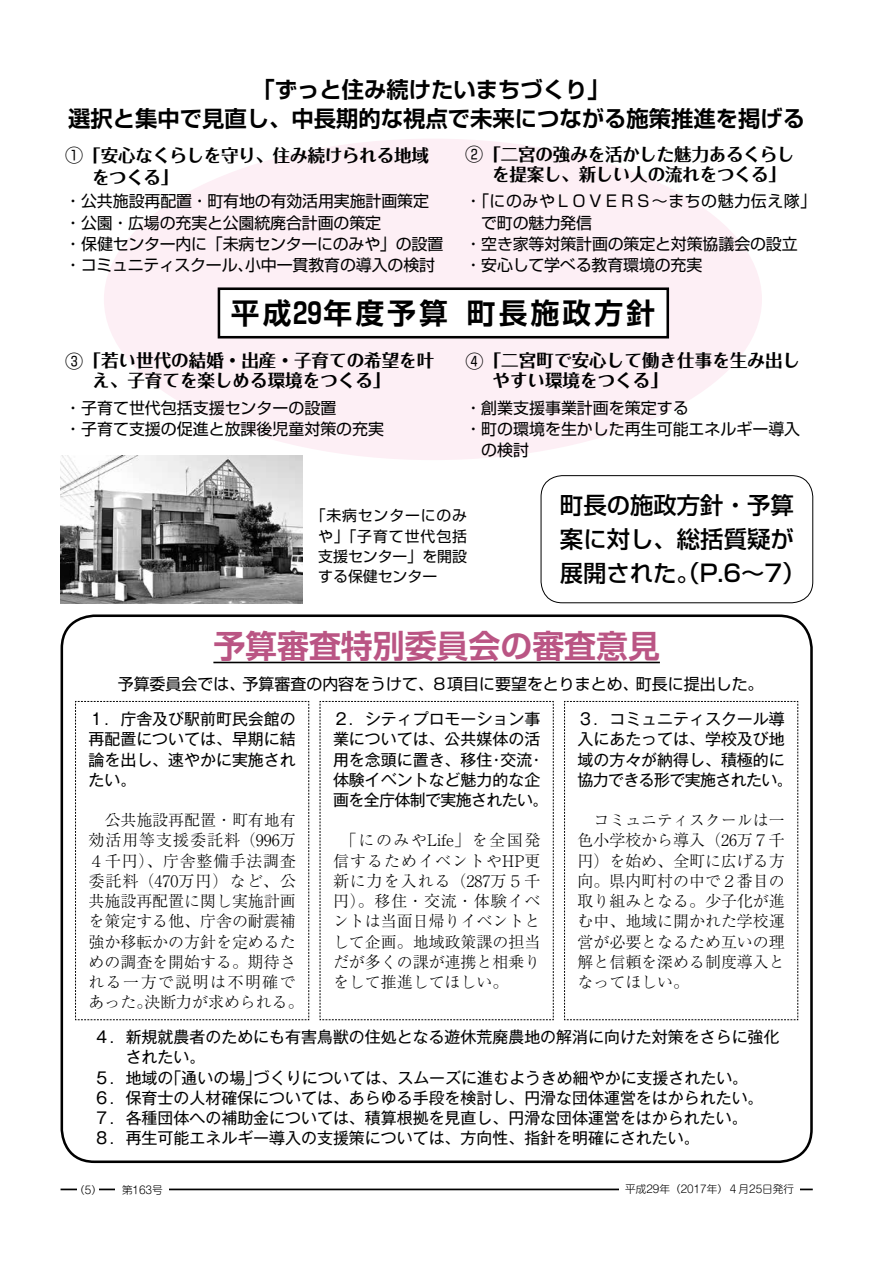
<style>
.page{position:relative;width:893px;height:1263px;background:#fff}
.page>*{position:absolute;margin:0;border:0;box-sizing:border-box;transform-origin:0 0}
.t1{font:700 31.95px "Shin Go Pr 6 N De";color:#ba5584}
.t2{font:700 28.65px "Shin Go Pr 6 N De";letter-spacing:.11em;color:#000}
.t3{font:500 23.4px/34px "Shin Go Pr 6 N";color:#000}
.t4{font:700 22.35px/28.7px "Shin Go Pr 6 N De";color:#000;text-align:center}
.t5{font:18px "Shin Go Pr 6 N";color:#000}
.t6{font:700 17.55px/19.4px "Folk Pro";color:#000}
.t7{font:15.9px/20.2px "Gothic MB101 Pr 6 N";color:#000}
.t8{font:300 15.9px/20.2px "Ryumin Pr 6 N";color:#000;text-align:justify}
.t9{font:15.9px/21.3px "Shin Go Pr 6 N";color:#000}
.t10{font:15.9px "Shin Go Pr 6 N";letter-spacing:.03em;color:#000}
.t11{font:300 15.9px "Ryumin Pr 6 N";letter-spacing:.06em;color:#000}
.t12{font:300 15.9px "Ryumin Pr 6 N";letter-spacing:.07em;color:#000}
.t13{font:300 15.9px "Ryumin Pr 6 N";letter-spacing:.045em;color:#000}
.t14{font:15.9px "Shin Go Pr 6 N";letter-spacing:-.02em;color:#000}
.t15{font:300 15.9px "Ryumin Pr 6 N";letter-spacing:.09em;color:#000}
.t16{font:14.85px/20.2px "Shin Go Pr 6 N";letter-spacing:.03em;color:#000;text-align:justify}
.t17{font:300 10.65px "Shin M Go Pr 6 N";color:#000}
.s1{font-family:"Shin Go Pr 6 N";font-weight:400;font-size:18px}
</style>
<div class="page">
<div style="left:104px;top:139px;width:658px;height:321px;background:#fdeff5;border-radius:50%"></div>
<hr style="left:213px;top:662px;width:447px;height:1px;background:#000">
<div style="left:219px;top:289px;width:449px;height:48px;background:#fff"></div>
<div style="left:218px;top:287px;width:451px;height:51px;border:3px solid #000"></div>
<div style="left:541px;top:475px;width:272px;height:128px;border:1px solid #000;border-radius:21px"></div>
<div style="left:61px;top:614px;width:752px;height:549px;border:3px solid #000;border-radius:33px"></div>
<svg style="left:75px;top:701px;width:234px;height:319px"></svg>
<svg style="left:319px;top:701px;width:235px;height:319px"></svg>
<svg style="left:564px;top:701px;width:234px;height:319px"></svg>
<img style="left:61px;top:455px;width:242px;height:149px">
<hr style="left:61px;top:1188px;width:752px;height:2px;background:#000">
<div style="left:78px;top:1184px;width:21px;height:11px;background:#fff"></div>
<div style="left:116px;top:1184px;width:53px;height:11px;background:#fff"></div>
<div style="left:619px;top:1184px;width:181px;height:11px;background:#fff"></div>
<h3 class="t4" style="left:68px;top:74px;width:738px">「ずっと住み続けたいまちづくり「<br>選択と集中で見直し、中長期的な視点で未来につながる施策推進を掲げる</h3>
<p class="t5" style="left:65px;top:140px;width:29px">①　</p>
<p class="t6" style="left:83px;top:143px;width:347px">「安心なくらしを守り、住み続けられる地域</p>
<p class="t6" style="left:92px;top:165px;width:88px">をつくる「</p>
<p class="t9" style="left:65px;top:189px;width:365px">・公共施設再配置・町有地の有効活用実施計画策定</p>
<p class="t9" style="left:65px;top:211px;width:317px">・公園・広場の充実と公園統廃合計画の策定</p>
<p class="t9" style="left:65px;top:232px;width:380px">・保健センター内に「未病センターにのみや」の設置</p>
<p class="t9" style="left:245px;top:253px;width:191px">小中一貫教育の導入の検討</p>
<p class="t14" style="left:65px;top:252px;width:190px">・コミュニティスクール、</p>
<h2 class="t2" style="left:231px;top:289px;width:218px">平成29年度予算</h2>
<p class="t5" style="left:65px;top:346px;width:29px">③　</p>
<p class="t6" style="left:84px;top:349px;width:352px">「若い世代の結婚・出産・子育ての希望を叶</p>
<p class="t6" style="left:92px;top:368px;width:300px">え、子育てを楽しめる環境をつくる「</p>
<p class="t9" style="left:65px;top:396px;width:320px">・子育て世代包括支援センターの設置<br>・子育て支援の促進と放課後児童対策の充実</p>
<p class="t6" style="left:492px;top:142px;width:304px;text-indent:-27px"><span class="s1">②　</span>「二宮の強みを活かした魅力あるくらしを提案し、新しい人の流れをつくる「</p>
<p class="t10" style="left:465px;top:188px;width:353px">「・にのみやＬＯＶＥＲＳ～まちの魅力伝え隊「</p>
<p class="t9" style="left:481px;top:211px;width:112px">で町の魅力発信</p>
<p class="t9" style="left:465px;top:232px;width:334px">・空き家等対策計画の策定と対策協議会の設立</p>
<p class="t9" style="left:465px;top:253px;width:239px">・安心して学べる教育環境の充実</p>
<h2 class="t2" style="left:467px;top:289px;width:190px">町長施政方針</h2>
<p class="t6" style="left:492px;top:349px;width:309px;text-indent:-27px"><span class="s1">④　</span>「二宮町で安心して働き仕事を生み出しやすい環境をつくる「</p>
<p class="t9" style="left:465px;top:396px;width:225px">・創業支援事業計画を策定する</p>
<p class="t9" style="left:465px;top:417px;width:336px">・町の環境を生かした再生可能エネルギー導入</p>
<p class="t9" style="left:481px;top:438px;width:49px">の検討</p>
<p class="t16" style="left:318px;top:505px;width:150px;text-indent:-7px">「未病センターにのみや」「子育て世代包括支援センター」を開設する保健センター</p>
<h3 class="t3" style="left:560px;top:487px;width:247px">町長の施政方針・予算案に対し、総括質疑が展開された。（P.6〜7(</h3>
<h1 class="t1" style="left:213px;top:619px;width:448px">予算審査特別委員会の審査意見</h1>
<p class="t9" style="left:118px;top:672px;width:129px">予算委員会では、</p>
<p class="t9" style="left:243px;top:672px;width:193px">予算審査の内容をうけて、</p>
<p class="t9" style="left:431px;top:672px;width:209px">８項目に要望をとりまとめ、</p>
<p class="t9" style="left:636px;top:672px;width:129px">町長に提出した。</p>
<p class="t7" style="left:88px;top:708px;width:209px;text-align:justify">１．庁舎及び駅前町民会館の再配置については、早期に結論を出し、速やかに実施されたい。</p>
<p class="t8" style="left:88px;top:809px;width:209px">　公共施設再配置・町有地有</p>
<p class="t11" style="left:88px;top:828px;width:209px">効活用等支援委託料（996万</p>
<p class="t13" style="left:88px;top:848px;width:209px">４千円）、庁舎整備手法調査</p>
<p class="t12" style="left:88px;top:868px;width:209px">委託料（470万円）など、公</p>
<p class="t8" style="left:88px;top:890px;width:209px">共施設再配置に関し実施計画</p>
<p class="t8" style="left:88px;top:910px;width:209px">を策定する他、庁舎の耐震補</p>
<p class="t8" style="left:88px;top:930px;width:209px">強か移転かの方針を定めるた</p>
<p class="t8" style="left:88px;top:951px;width:209px">めの調査を開始する。期待さ</p>
<p class="t15" style="left:88px;top:969px;width:209px">れる一方で説明は不明確で</p>
<p class="t8" style="left:144px;top:991px;width:161px">決断力が求められる。</p>
<p class="t8" style="left:88px;top:991px;width:65px">あった。</p>
<p class="t7" style="left:333px;top:708px;width:213px;text-align:right">２．シティプロモーション事業については、公共媒体の活・</p>
<p class="t7" style="left:333px;top:748px;width:217px">用を念頭に置き、移住<br>体験イベントなど魅力的な企画を全庁体制で実施されたい。</p>
<p class="t8" style="left:333px;top:829px;width:209px">　「にのみやLife」を全国発信するためイベントやHP更新に力を入れる（287万５千円）。移住・交流・体験イベントは当面日帰りイベントとして企画。地域政策課の担当だが多くの課が連携と相乗りをして推進してほしい。</p>
<p class="t7" style="left:500px;top:748px;width:33px">交流</p>
<p class="t7" style="left:488px;top:748px;width:17px">・</p>
<p class="t7" style="left:577px;top:708px;width:217px">３．コミュニティスクール導入にあたっては、学校及び地域の方々が納得し、積極的に協力できる形で実施されたい。</p>
<p class="t8" style="left:577px;top:809px;width:209px">　コミュニティスクールは一色小学校から導入（２６万７千円）を始め、全町に広げる方向。県内町村の中で２番目の取り組みとなる。少子化が進む中、地域に開かれた学校運営が必要となるため互いの理解と信頼を深める制度導入となってほしい。</p>
<p class="t7" style="left:94px;top:1026px;width:687px">４．新規就農者のためにも有害鳥獣の住処となる遊休荒廃農地の解消に向けた対策をさらに強化</p>
<p class="t7" style="left:126px;top:1046px;width:81px">されたい。</p>
<p class="t7" style="left:94px;top:1066px;width:656px">５．地域の｢通いの場｣づくりについては、スムーズに進むようきめ細やかに支援されたい。</p>
<p class="t7" style="left:94px;top:1086px;width:671px">６．保育士の人材確保については、あらゆる手段を検討し、円滑な団体運営をはかられたい。</p>
<p class="t7" style="left:94px;top:1107px;width:655px">７．各種団体への補助金については、積算根拠を見直し、円滑な団体運営をはかられたい。</p>
<p class="t7" style="left:94px;top:1127px;width:607px">８．再生可能エネルギー導入の支援策については、方向性、指針を明確にされたい。</p>
<p class="t17" style="left:74px;top:1181px;width:29px">（5）</p>
<p class="t17" style="left:122px;top:1181px;width:12px">第</p>
<p class="t17" style="left:131px;top:1181px;width:25px">163</p>
<p class="t17" style="left:152px;top:1181px;width:12px">号</p>
<p class="t17" style="left:625px;top:1181px;width:170px">平成29年（2017年）４月25日発行</p>
</div>
